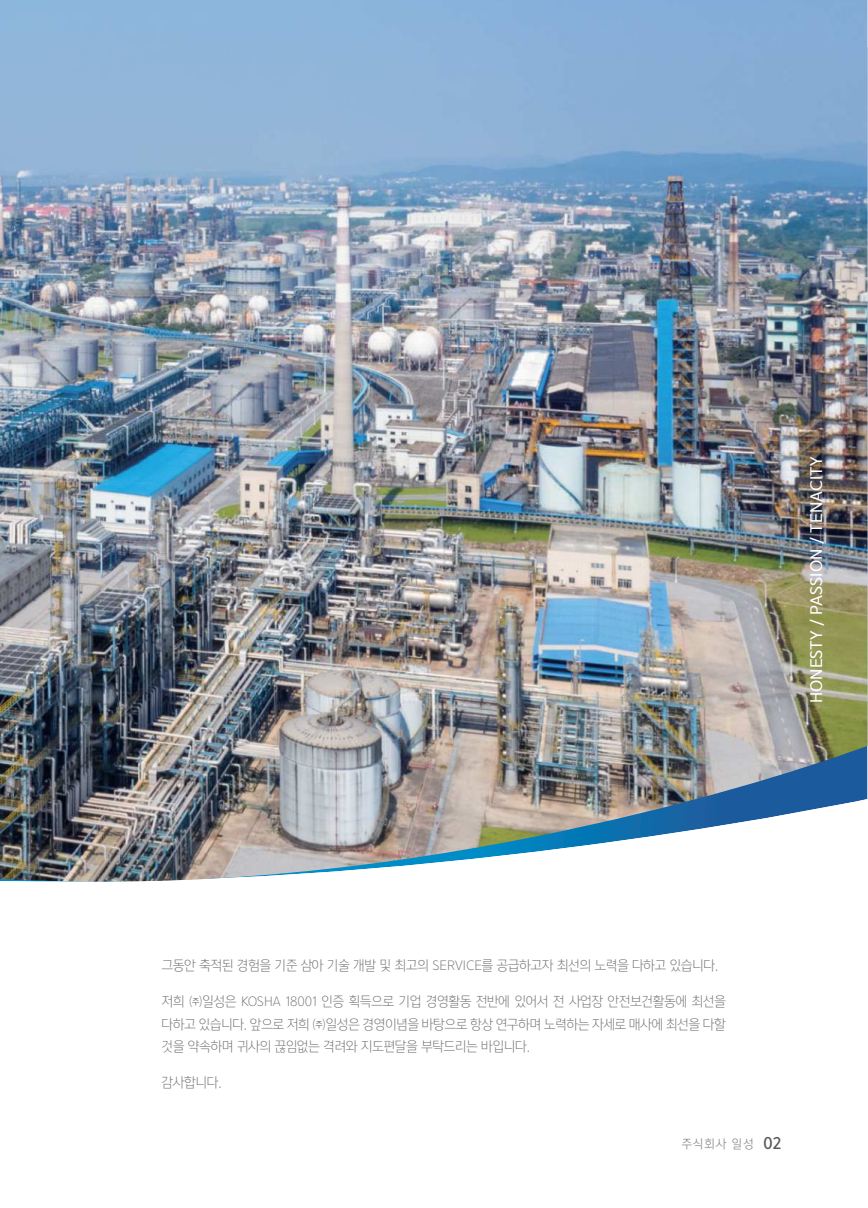
<style>
.page{position:relative;width:868px;height:1208px;background:#fff}
.page>*{position:absolute;margin:0;border:0;box-sizing:border-box;transform-origin:0 0}
.t1{font:15px "Yoon Gothic Pro 760";color:#fff}
.t2{font:13.5px/22.5px "Yoon Gothic Pro 720";color:#6d6e71;text-align:justify;scale:.95 1}
.t3{font:12px "Yoon Gothic Pro 730";letter-spacing:.1em;color:#808285;scale:.95 1}
.s1{font-family:"Yoon Gothic Pro 770";font-size:15px;color:#57585a}
</style>
<div class="page">
<img style="left:0;top:0;width:867px;height:384px">
<img style="left:0;top:384px;width:867px;height:497px">
<p class="t1" style="left:806px;top:703px;width:248px;rotate:-90deg">HONESTY / PASSION / TENACITY</p>
<p class="t2" style="left:162px;top:954px;width:587px">그동안 축적된 경험을 기준 삼아 기술 개발 및 최고의 SERVICE를 공급하고자 최선의 노력을 다하고 있습니다.</p>
<p class="t2" style="left:162px;top:990px;width:595px">저희 ㈜일성은 KOSHA 18001 인증 획득으로 기업 경영활동 전반에 있어서 전 사업장 안전보건활동에 최선을 다하고 있습니다. 앞으로 저희 ㈜일성은 경영이념을 바탕으로 항상 연구하며 노력하는 자세로 매사에 최선을 다할 것을 약속하며 귀사의 끊임없는 격려와 지도편달을 부탁드리는 바입니다.</p>
<p class="t2" style="left:162px;top:1071px;width:64px">감사합니다.</p>
<p class="t3" style="left:681px;top:1136px;width:106px">주식회사 일성 <span class="s1">02</span></p>
</div>
